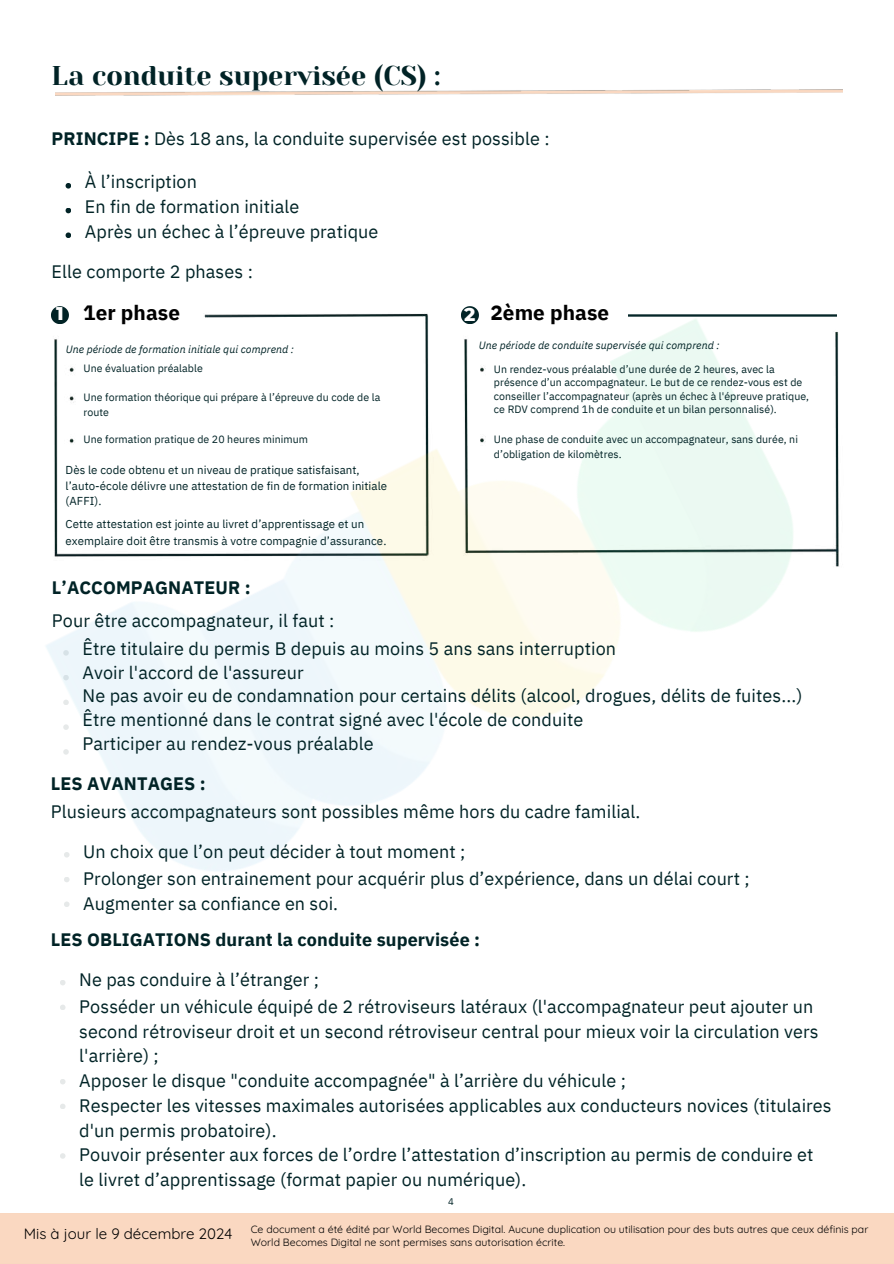
<style>
.page{position:relative;width:894px;height:1264px;background:#fff}
.page>*{position:absolute;margin:0;border:0;box-sizing:border-box;transform-origin:0 0}
.t1{font:27px "Yeseva One";color:#012326}
.t2{font:700 20.7px "IBM Plex Sans";letter-spacing:.005em;color:#000}
.t3{font:800 18.75px "Montserrat";color:#fff}
.t4{font:18px/24.8px "IBM Plex Sans";letter-spacing:.005em;color:#012326}
.t5{font:700 18px "IBM Plex Sans";letter-spacing:.005em;color:#012326}
.t6{font:11.55px/15.8px "IBM Plex Sans";letter-spacing:.005em;color:#012326}
.t7{font:10.5px/13.5px "IBM Plex Sans";letter-spacing:.005em;color:#012326}
.t8{font:10.5px/13.5px "Quicksand";color:#000}
.t9{font:italic 10.5px "IBM Plex Sans";letter-spacing:.005em;color:#012326}
.t10{font:9.6px "IBM Plex Sans";color:#012326}
.s1{font-weight:700}
.s2{font-family:"Montserrat";font-weight:800;font-size:18.75px;color:#fff}
.s3{font-size:15px}
</style>
<div class="page">
<svg style="left:60px;top:980px;width:6px;height:5px"></svg>
<svg style="left:60px;top:1005px;width:6px;height:5px"></svg>
<svg style="left:60px;top:1079px;width:6px;height:5px"></svg>
<svg style="left:60px;top:1104px;width:6px;height:5px"></svg>
<svg style="left:60px;top:1153px;width:6px;height:5px"></svg>
<svg style="left:66px;top:183px;width:5px;height:5px"></svg>
<svg style="left:66px;top:208px;width:5px;height:5px"></svg>
<svg style="left:66px;top:232px;width:5px;height:6px"></svg>
<img style="left:46px;top:306px;width:793px;height:601px">
<h1 class="t1" style="left:52px;top:56px;width:390px">La conduite supervisée (CS) :</h1>
<p class="t4" style="left:52px;top:124px;width:499px"><span class="s1">PRINCIPE :</span> Dès 18 ans, la conduite supervisée est possible :</p>
<p class="t4" style="left:85px;top:168px;width:295px">À l’inscription<br>En fin de formation initiale<br>Après un échec à l’épreuve pratique</p>
<p class="t4" style="left:52px;top:257px;width:203px">Elle comporte 2 phases :</p>
<p class="t2" style="left:56px;top:296px;width:125px"><span class="s2">1</span> 1er phase</p>
<p class="t2" style="left:490px;top:296px;width:120px">2ème phase</p>
<p class="t3" style="left:464px;top:300px;width:13px">2</p>
<p class="t9" style="left:66px;top:341px;width:230px">Une période de formation initiale qui comprend :</p>
<p class="t7" style="left:84px;top:361px;width:121px">Une évaluation préalable</p>
<p class="t7" style="left:84px;top:389px;width:298px;line-height:14.7px">Une formation théorique qui prépare à l’épreuve du code de la route</p>
<p class="t7" style="left:84px;top:432px;width:226px">Une formation pratique de 20 heures minimum</p>
<p class="t6" style="left:66px;top:461px;width:323px">Dès le code obtenu et un niveau de pratique satisfaisant, l’auto-école délivre une attestation de fin de formation initiale (AFFI).</p>
<p class="t6" style="left:66px;top:514px;width:322px;line-height:16.8px">Cette attestation est jointe au livret d’apprentissage et un exemplaire doit être transmis à votre compagnie d’assurance.</p>
<p class="t9" style="left:478px;top:337px;width:242px">Une période de conduite supervisée qui comprend :</p>
<p class="t7" style="left:494px;top:361px;width:316px">Un rendez-vous préalable d’une durée de 2 heures, avec la présence d’un accompagnateur. Le but de ce rendez-vous est de conseiller l’accompagnateur (après un échec à l'épreuve pratique, ce RDV comprend 1h de conduite et un bilan personnalisé).</p>
<p class="t7" style="left:494px;top:431px;width:305px;line-height:14.7px">Une phase de conduite avec un accompagnateur, sans durée, ni d’obligation de kilomètres.</p>
<p class="t5" style="left:52px;top:573px;width:200px">L’ACCOMPAGNATEUR :</p>
<p class="t4" style="left:82px;top:604px;width:535px;line-height:28.2px;text-indent:-31px">Pour être accompagnateur, il faut :<br>Être titulaire du permis B depuis au moins 5 ans sans interruption</p>
<p class="t4" style="left:82px;top:659px;width:721px;line-height:23.7px">Avoir l'accord de l'assureur<br>Ne pas avoir eu de condamnation pour certains délits (alcool, drogues, délits de fuites...)<br>Être mentionné dans le contrat signé avec l'école de conduite<br>Participer au rendez-vous préalable</p>
<p class="t5" style="left:51px;top:769px;width:156px">LES AVANTAGES :</p>
<p class="t4" style="left:83px;top:790px;width:558px;line-height:39.5px;text-indent:-32px">Plusieurs accompagnateurs sont possibles même hors du cadre familial.<br>Un choix que l’on peut décider à tout moment ;</p>
<p class="t4" style="left:83px;top:864px;width:667px">Prolonger son entrainement pour acquérir plus d’expérience, dans un délai court ;<br>Augmenter sa confiance en soi.</p>
<p class="t5" style="left:51px;top:925px;width:430px">LES OBLIGATIONS durant la conduite supervisée :</p>
<p class="t4" style="left:79px;top:964px;width:735px;line-height:27px">Ne pas conduire à l’étranger ;<br>Posséder un véhicule équipé de 2 rétroviseurs latéraux (l'accompagnateur peut ajouter un</p>
<p class="t4" style="left:79px;top:1017px;width:753px">second rétroviseur droit et un second rétroviseur central pour mieux voir la circulation vers l'arrière) ;<br>Apposer le disque "conduite accompagnée" à l’arrière du véhicule ;<br>Respecter les vitesses maximales autorisées applicables aux conducteurs novices (titulaires d'un permis probatoire).<br>Pouvoir présenter aux forces de l’ordre l’attestation d’inscription au permis de conduire et le livret d’apprentissage (format papier ou numérique).</p>
<p class="t10" style="left:448px;top:1193px;width:7px">4</p>
<p class="t8" style="left:251px;top:1221px;width:619px;text-indent:-227px"><span class="s3">Mis à jour le 9 décembre 2024</span> Ce document a été édité par World Becomes Digital. Aucune duplication ou utilisation pour des buts autres que ceux définis par<br>World Becomes Digital ne sont permises sans autorisation écrite.</p>
</div>
